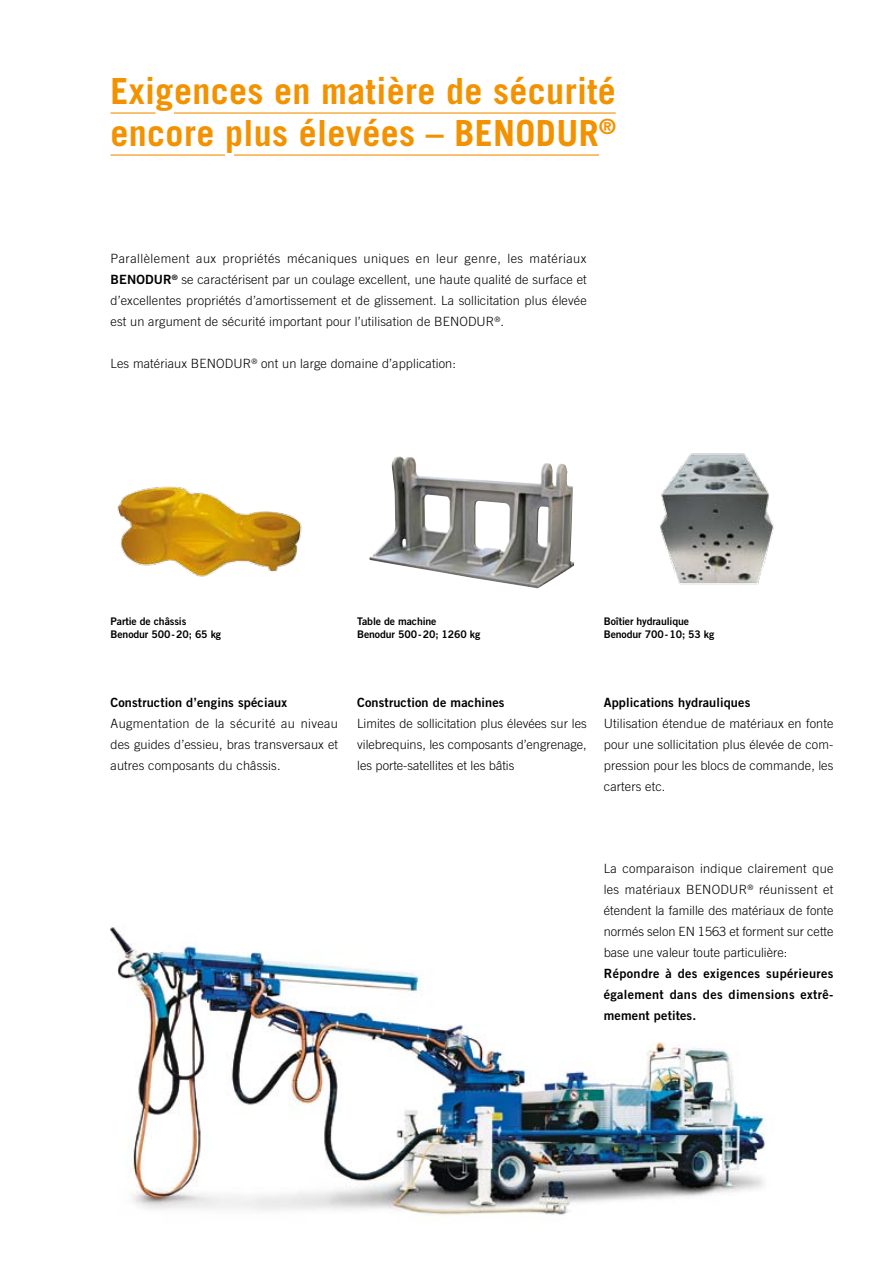
<style>
.page{position:relative;width:893px;height:1263px;background:#fff}
.page>*{position:absolute;margin:0;border:0;box-sizing:border-box;transform-origin:0 0}
.t1{font:700 36px/42px "Trade Gothic";letter-spacing:.01em;color:#f39200}
.t2{font:300 12.75px/21px "Trade Gothic";letter-spacing:.01em;color:#000;text-align:justify}
.t3{font:12.75px/21px "Trade Gothic Bold Two";letter-spacing:.01em;color:#000;text-align:justify}
.t4{font:10.5px/12.6px "Trade Gothic Bold Two";letter-spacing:-.01em;color:#000}
.s1{font-family:"Trade Gothic Bold Two";font-weight:400}
</style>
<div class="page">
<img style="left:117px;top:486px;width:185px;height:91px">
<img style="left:369px;top:456px;width:205px;height:132px">
<img style="left:660px;top:453px;width:114px;height:132px">
<img style="left:111px;top:927px;width:655px;height:288px">
<hr style="left:111px;top:112px;width:45px;height:2px;background:#f39200">
<hr style="left:174px;top:112px;width:442px;height:2px;background:#f39200">
<hr style="left:111px;top:154px;width:488px;height:2px;background:#f39200">
<svg style="left:225px;top:154px;width:9px;height:2px"></svg>
<h1 class="t1" style="left:111px;top:70px;width:507px">Exigences en matière de sécurité encore plus élevées – BENODUR<sup>®</sup></h1>
<p class="t2" style="left:111px;top:248px;width:478px">Parallèlement aux propriétés mécaniques uniques en leur genre, les matériaux <span class="s1">BENODUR</span><sup>®</sup> se caractérisent par un coulage excellent, une haute qualité de surface et d’excellentes propriétés d’amortissement et de glissement. La sollicitation plus élevée est un argument de sécurité important pour l’utilisation de BENODUR<sup>®</sup>.</p>
<p class="t2" style="left:111px;top:353px;width:347px">Les matériaux BENODUR<sup>®</sup> ont un large domaine d’application:</p>
<p class="t4" style="left:111px;top:615px;width:112px">Partie de châssis<br>Benodur 500-20; 65 kg</p>
<p class="t4" style="left:357px;top:615px;width:125px">Table de machine<br>Benodur 500-20; 1260 kg</p>
<p class="t4" style="left:604px;top:615px;width:112px">Boîtier hydraulique<br>Benodur 700-10; 53 kg</p>
<p class="t3" style="left:111px;top:692px;width:178px">Construction d’engins spéciaux</p>
<p class="t2" style="left:111px;top:713px;width:229px">Augmentation de la sécurité au niveau des guides d’essieu, bras transversaux et autres composants du châssis.</p>
<p class="t3" style="left:357px;top:692px;width:149px">Construction de machines</p>
<p class="t2" style="left:357px;top:713px;width:231px">Limites de sollicitation plus élevées sur les vilebrequins, les composants d’engrenage, les porte-satellites et les bâtis</p>
<p class="t3" style="left:604px;top:692px;width:148px">Applications hydrauliques</p>
<p class="t2" style="left:604px;top:713px;width:231px">Utilisation étendue de matériaux en fonte pour une sollicitation plus élevée de com&shy;pression pour les blocs de commande, les carters etc.</p>
<p class="t2" style="left:604px;top:858px;width:231px">La comparaison indique clairement que les matériaux BENODUR<sup>®</sup> réunissent et étendent la famille des matériaux de fonte normés selon EN 1563 et forment sur cette base une valeur toute particulière:</p>
<p class="t3" style="left:604px;top:963px;width:231px">Répondre à des exigences supérieures également dans des dimensions extrê&shy;mement petites.</p>
</div>
